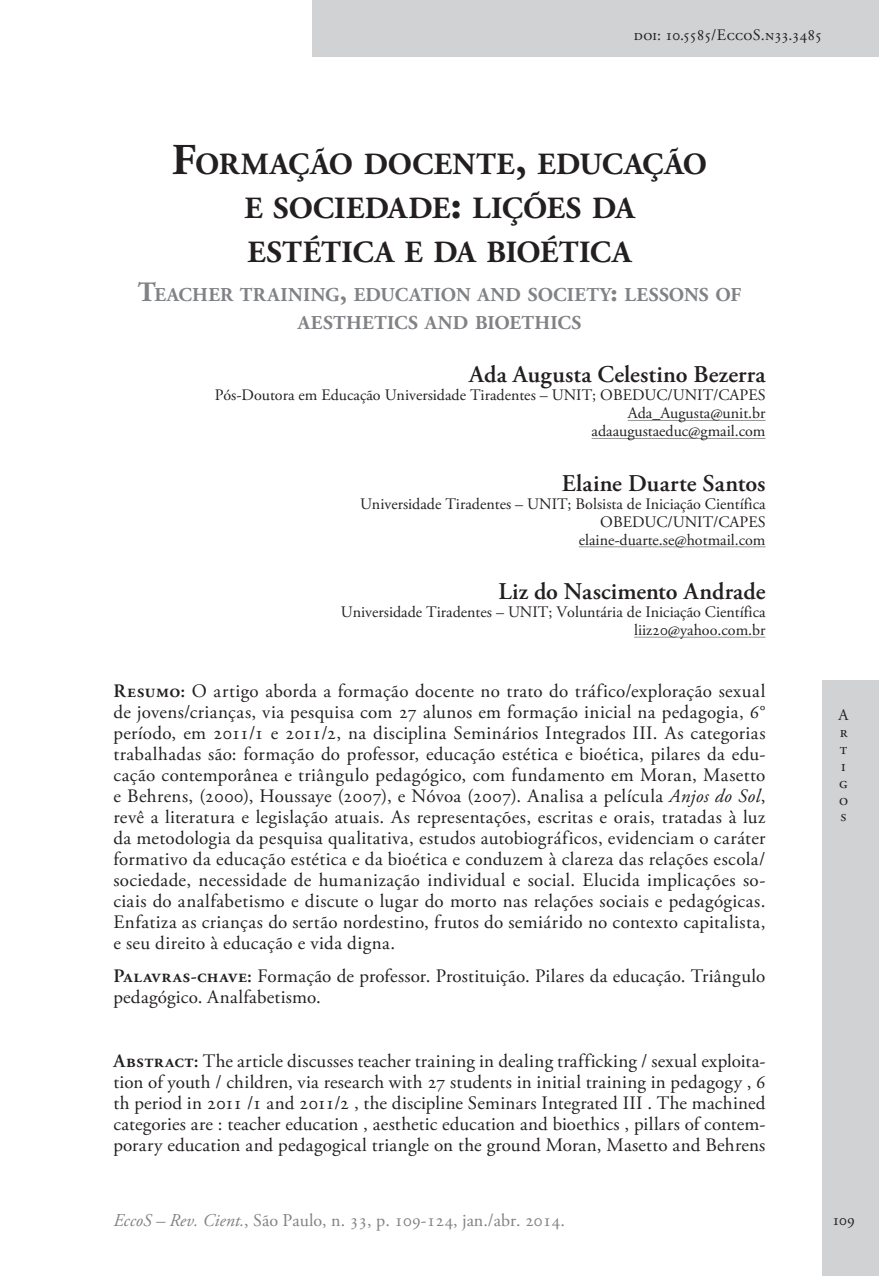
<style>
.page{position:relative;width:879px;height:1276px;background:#fff}
.page>*{position:absolute;margin:0;border:0;box-sizing:border-box;transform-origin:0 0}
.Ec_Titulo{font:700 30.8px/44px "Adobe Garamond Pro";letter-spacing:.005em;color:#231f20;text-align:center}
.Ec_Autor{font:600 24px "Adobe Garamond Pro";letter-spacing:.01em;color:#231f20}
.Ec_Titulo_inglês{font:700 19.6px/28px "Adobe Garamond Pro";letter-spacing:.015em;color:#808285;text-align:center}
.Ec_a_resumo{font:19px/21px "Adobe Garamond Pro";letter-spacing:.01em;color:#231f20;text-align:justify}
.t1{font:18px "Adobe Garamond Pro";color:#808285}
.Ec_Autor_creditos{font:16px "Adobe Garamond Pro";color:#231f20}
.Ec_xxCantoSsups{font:16px "Adobe Garamond Pro";letter-spacing:-.005em;color:#231f20}
.Ec_zxPaginador{font:16px/16.8px "Adobe Garamond Pro";color:#231f20}
.s1{font-size:44px}
.s2{font-size:28px}
.s3{font-weight:600}
.s4{font-style:italic}
</style>
<div class="page">
<div style="left:312px;top:0;width:567px;height:57px;background:#d1d2d4"></div>
<div style="left:822px;top:680px;width:57px;height:596px;background:#d1d2d4"></div>
<hr style="left:628px;top:420px;width:137px;height:1px;background:#939598">
<hr style="left:591px;top:438px;width:174px;height:1px;background:#939598">
<hr style="left:579px;top:546px;width:186px;height:1px;background:#939598">
<hr style="left:634px;top:637px;width:131px;height:1px;background:#939598">
<p class="Ec_xxCantoSsups" style="left:634px;top:25px;width:190px">doi: 10.5585/EccoS.n33.3485</p>
<p class="Ec_Titulo" style="left:172px;top:142px;width:537px"><span class="s1">F</span>ORMAÇÃO DOCENTE<span class="s1">,</span> EDUCAÇÃO<br>E SOCIEDADE<span class="s1">:</span> LIÇÕES DA<br>ESTÉTICA E DA BIOÉTICA</p>
<p class="Ec_Titulo_inglês" style="left:138px;top:281px;width:604px"><span class="s2">T</span>EACHER TRAINING<span class="s2">,</span> EDUCATION AND SOCIETY<span class="s2">:</span> LESSONS OF<br>AESTHETICS AND BIOETHICS</p>
<p class="Ec_Autor" style="left:469px;top:361px;width:298px">Ada Augusta Celestino Bezerra</p>
<p class="Ec_Autor_creditos" style="left:215px;top:386px;width:552px">Pós-Doutora em Educação Universidade Tiradentes – UNIT; OBEDUC/UNIT/CAPES</p>
<p class="Ec_Autor_creditos" style="left:628px;top:404px;width:139px">Ada_Augusta@unit.br</p>
<p class="Ec_Autor_creditos" style="left:591px;top:422px;width:175px">adaaugustaeduc@gmail.com</p>
<p class="Ec_Autor" style="left:562px;top:469px;width:205px">Elaine Duarte Santos</p>
<p class="Ec_Autor_creditos" style="left:360px;top:494px;width:407px">Universidade Tiradentes – UNIT; Bolsista de Iniciação Científica</p>
<p class="Ec_Autor_creditos" style="left:600px;top:512px;width:167px">OBEDUC/UNIT/CAPES</p>
<p class="Ec_Autor_creditos" style="left:579px;top:530px;width:188px">elaine-duarte.se@hotmail.com</p>
<p class="Ec_Autor" style="left:498px;top:578px;width:269px">Liz do Nascimento Andrade</p>
<p class="Ec_Autor_creditos" style="left:341px;top:602px;width:426px">Universidade Tiradentes – UNIT; Voluntária de Iniciação Científica</p>
<p class="Ec_Autor_creditos" style="left:634px;top:620px;width:133px">liiz20@yahoo.com.br</p>
<p class="Ec_a_resumo" style="left:113px;top:681px;width:653px"><span class="s3">Resumo:</span> O artigo aborda a formação docente no trato do tráfico/exploração sexual de jovens/crianças, via pesquisa com 27 alunos em formação inicial na pedagogia, 6° período, em 2011/1 e 2011/2, na disciplina Seminários Integrados III. As categorias trabalhadas são: formação do professor, educação estética e bioética, pilares da edu&shy;cação contemporânea e triângulo pedagógico, com fundamento em Moran, Masetto e Behrens, (2000), Houssaye (2007), e Nóvoa (2007). Analisa a película <span class="s4">Anjos do Sol</span>, revê a literatura e legislação atuais. As representações, escritas e orais, tratadas à luz da metodologia da pesquisa qualitativa, estudos autobiográficos, evidenciam o caráter formativo da educação estética e da bioética e conduzem à clareza das relações escola/ sociedade, necessidade de humanização individual e social. Elucida implicações so&shy;ciais do analfabetismo e discute o lugar do morto nas relações sociais e pedagógicas.<br>Enfatiza as crianças do sertão nordestino, frutos do semiárido no contexto capitalista, e seu direito à educação e vida digna.</p>
<p class="Ec_a_resumo" style="left:113px;top:965px;width:653px"><span class="s3">Palavras-chave:</span> Formação de professor. Prostituição. Pilares da educação. Triângulo pedagógico. Analfabetismo.</p>
<p class="Ec_a_resumo" style="left:113px;top:1051px;width:653px"><span class="s3">Abstract:</span> The article discusses teacher training in dealing trafficking / sexual exploita&shy;tion of youth / children, via research with 27 students in initial training in pedagogy , 6 th period in 2011 /1 and 2011/2 , the discipline Seminars Integrated III . The machined categories are : teacher education , aesthetic education and bioethics , pillars of contem&shy;porary education and pedagogical triangle on the ground Moran, Masetto and Behrens</p>
<p class="Ec_zxPaginador" style="left:838px;top:707px;width:11px">A r t i g o s</p>
<p class="t1" style="left:113px;top:1209px;width:453px"><span class="s4">EccoS – Rev. Cient.</span>, São Paulo, n. 33, p. 109-124, jan./abr. 2014.</p>
<p class="Ec_zxPaginador" style="left:832px;top:1212px;width:25px">109</p>
</div>
